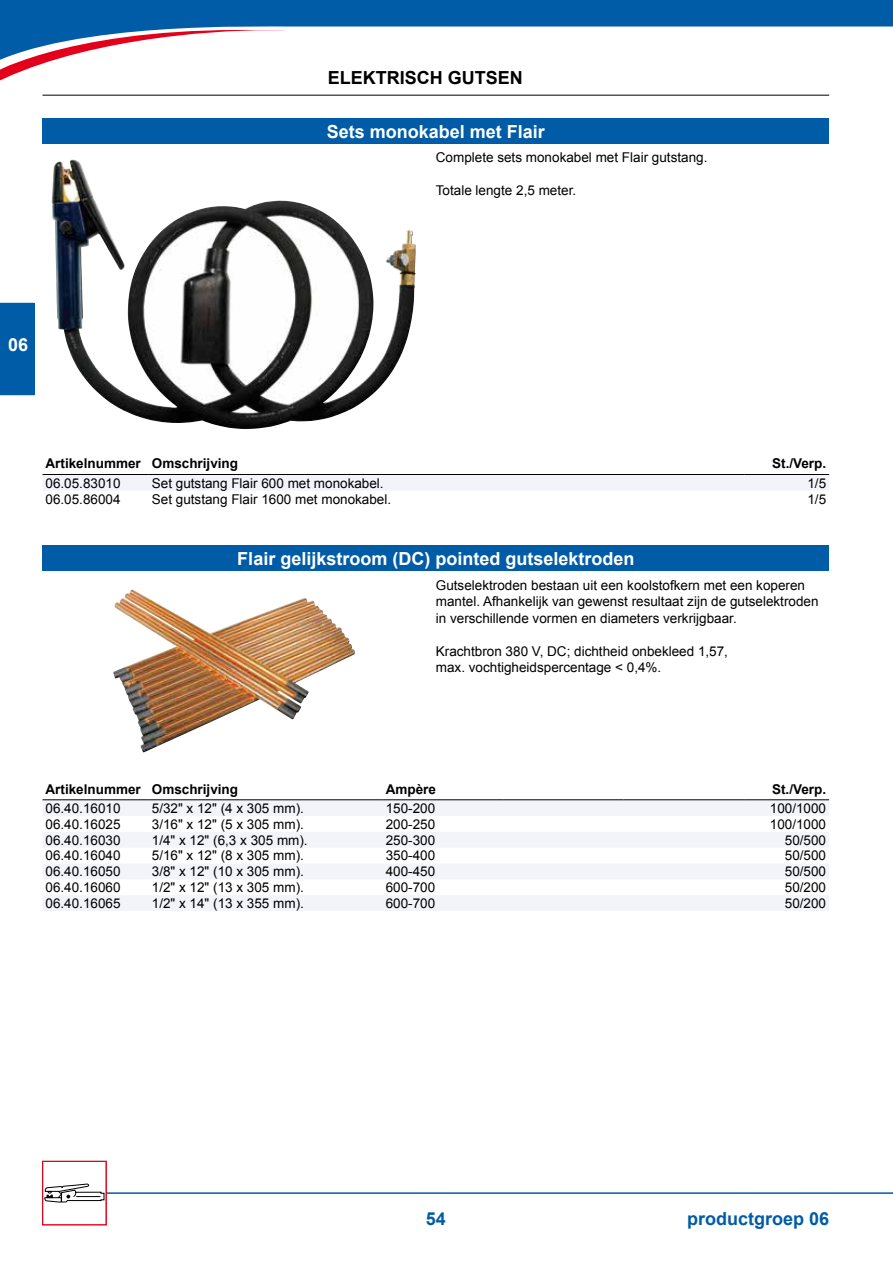
<style>
.page{position:relative;width:893px;height:1263px;background:#fff}
.page>*{position:absolute;margin:0;border:0;box-sizing:border-box;transform-origin:0 0}
.t1{font:700 18px "Arial";color:#fff}
.t2{font:700 18px "Arial";color:#005ca6}
.t3{font:700 18px "Arial";color:#000}
.t4{font:13.5px/16.5px "Arial";color:#000}
.t5{font:700 13.5px "Arial";color:#000}
</style>
<div class="page">
<svg style="left:0;top:0;width:893px;height:30px;background:#176aae"></svg>
<svg style="left:0;top:30px;width:286px;height:51px"></svg>
<div style="left:0;top:303px;width:34px;height:92px;background:#005ca6"></div>
<hr style="left:43px;top:95px;width:786px;height:1px;background:#000">
<hr style="left:43px;top:1192px;width:850px;height:2px;background:#005ca6">
<svg style="left:44px;top:1184px;width:60px;height:19px"></svg>
<div style="left:42px;top:1161px;width:65px;height:64px;border:1px solid #e2001a"></div>
<div style="left:43px;top:119px;width:786px;height:25px;background:#005ca6"></div>
<img style="left:51px;top:160px;width:365px;height:269px">
<div style="left:43px;top:475px;width:786px;height:15px;background:#f3f4fa"></div>
<hr style="left:43px;top:474px;width:106px;height:1px;background:#000">
<hr style="left:149px;top:474px;width:595px;height:1px;background:#000">
<hr style="left:744px;top:474px;width:85px;height:1px;background:#000">
<div style="left:43px;top:546px;width:786px;height:25px;background:#005ca6"></div>
<img style="left:113px;top:589px;width:242px;height:163px">
<svg style="left:43px;top:800px;width:786px;height:111px;fill:#f3f4fa"></svg>
<hr style="left:43px;top:799px;width:106px;height:1px;background:#000">
<hr style="left:149px;top:799px;width:234px;height:1px;background:#000">
<hr style="left:383px;top:799px;width:120px;height:1px;background:#000">
<hr style="left:503px;top:799px;width:121px;height:1px;background:#000">
<hr style="left:624px;top:799px;width:120px;height:1px;background:#000">
<hr style="left:744px;top:799px;width:85px;height:1px;background:#000">
<h1 class="t3" style="left:328px;top:66px;width:197px">Elektrisch gutsen</h1>
<h1 class="t1" style="left:327px;top:119px;width:220px">Sets monokabel met Flair</h1>
<p class="t4" style="left:436px;top:150px;width:273px">Complete sets monokabel met Flair gutstang.</p>
<p class="t4" style="left:436px;top:183px;width:142px">Totale lengte 2,5 meter.</p>
<h1 class="t1" style="left:8px;top:333px;width:22px">06</h1>
<p class="t5" style="left:46px;top:455px;width:194px">Artikelnummer Omschrijving</p>
<p class="t5" style="left:772px;top:455px;width:56px">St./Verp.</p>
<p class="t4" style="left:46px;top:475px;width:77px">06.05.83010</p>
<p class="t4" style="left:152px;top:475px;width:233px">Set gutstang Flair 600 met monokabel.</p>
<p class="t4" style="left:807px;top:475px;width:20px">1/5</p>
<p class="t4" style="left:46px;top:491px;width:77px">06.05.86004</p>
<p class="t4" style="left:152px;top:491px;width:241px">Set gutstang Flair 1600 met monokabel.</p>
<p class="t4" style="left:807px;top:491px;width:20px">1/5</p>
<h1 class="t1" style="left:237px;top:547px;width:399px">Flair gelijkstroom (DC) pointed gutselektroden</h1>
<p class="t4" style="left:436px;top:577px;width:384px">Gutselektroden bestaan uit een koolstofkern met een koperen mantel. Afhankelijk van gewenst resultaat zijn de gutselektroden in verschillende vormen en diameters verkrijgbaar.</p>
<p class="t4" style="left:436px;top:643px;width:294px">Krachtbron 380 V, DC; dichtheid onbekleed 1,57, max. vochtigheidspercentage &lt; 0,4%.</p>
<p class="t5" style="left:46px;top:780px;width:194px">Artikelnummer Omschrijving</p>
<p class="t5" style="left:386px;top:780px;width:52px">Ampère</p>
<p class="t5" style="left:772px;top:780px;width:56px">St./Verp.</p>
<p class="t4" style="left:46px;top:800px;width:77px">06.40.16010</p>
<p class="t4" style="left:152px;top:800px;width:154px">5/32" x 12" (4 x 305 mm).</p>
<p class="t4" style="left:386px;top:800px;width:51px">150-200</p>
<p class="t4" style="left:770px;top:800px;width:58px">100/1000</p>
<p class="t4" style="left:46px;top:816px;width:77px">06.40.16025</p>
<p class="t4" style="left:152px;top:816px;width:154px">3/16" x 12" (5 x 305 mm).</p>
<p class="t4" style="left:386px;top:816px;width:51px">200-250</p>
<p class="t4" style="left:770px;top:816px;width:58px">100/1000</p>
<p class="t4" style="left:46px;top:832px;width:77px">06.40.16030</p>
<p class="t4" style="left:152px;top:832px;width:157px">1/4" x 12" (6,3 x 305 mm).</p>
<p class="t4" style="left:386px;top:832px;width:51px">250-300</p>
<p class="t4" style="left:785px;top:832px;width:43px">50/500</p>
<p class="t4" style="left:46px;top:848px;width:77px">06.40.16040</p>
<p class="t4" style="left:152px;top:848px;width:154px">5/16" x 12" (8 x 305 mm).</p>
<p class="t4" style="left:386px;top:848px;width:51px">350-400</p>
<p class="t4" style="left:785px;top:848px;width:43px">50/500</p>
<p class="t4" style="left:46px;top:863px;width:77px">06.40.16050</p>
<p class="t4" style="left:152px;top:863px;width:154px">3/8" x 12" (10 x 305 mm).</p>
<p class="t4" style="left:386px;top:863px;width:51px">400-450</p>
<p class="t4" style="left:785px;top:863px;width:43px">50/500</p>
<p class="t4" style="left:46px;top:879px;width:77px">06.40.16060</p>
<p class="t4" style="left:152px;top:879px;width:154px">1/2" x 12" (13 x 305 mm).</p>
<p class="t4" style="left:386px;top:879px;width:51px">600-700</p>
<p class="t4" style="left:785px;top:879px;width:43px">50/200</p>
<p class="t4" style="left:46px;top:895px;width:77px">06.40.16065</p>
<p class="t4" style="left:152px;top:895px;width:154px">1/2" x 14" (13 x 355 mm).</p>
<p class="t4" style="left:386px;top:895px;width:51px">600-700</p>
<p class="t4" style="left:785px;top:895px;width:43px">50/200</p>
<h1 class="t2" style="left:426px;top:1207px;width:22px">54</h1>
<h1 class="t2" style="left:687px;top:1206px;width:144px">productgroep 06</h1>
</div>
